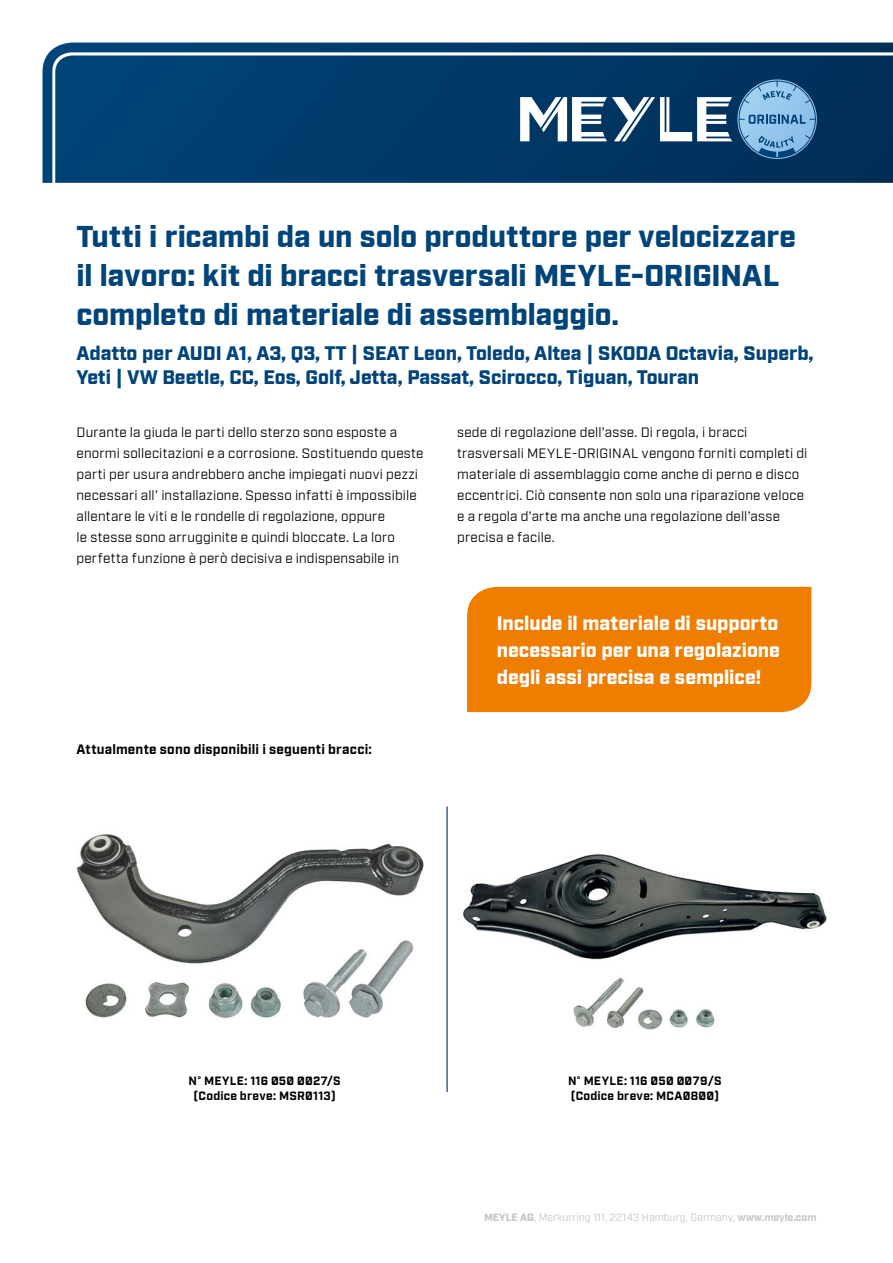
<style>
.page{position:relative;width:893px;height:1263px;background:#fff}
.page>*{position:absolute;margin:0;border:0;box-sizing:border-box;transform-origin:0 0}
.t1{font:900 30px/39px "Industry Meyle";color:#004479}
.t2{font:900 19.5px/24px "Industry Meyle";color:#004479}
.t3{font:900 19.5px/27px "Industry Meyle";color:#fff;text-align:justify}
.t4{font:13.5px/21px "Industry Meyle";letter-spacing:.015em;color:#000}
.t5{font:700 13.5px "Industry Meyle";letter-spacing:.01em;color:#000}
.t6{font:700 12px/15px "Industry Meyle";letter-spacing:.02em;color:#000;text-align:center}
.t7{font:10.5px "Industry Meyle";color:#c6c6c6}
.s1{font-weight:900}
.s2{font-weight:700}
</style>
<div class="page">
<img style="left:76px;top:834px;width:348px;height:185px">
<img style="left:462px;top:854px;width:365px;height:176px">
<hr style="left:446px;top:806px;width:2px;height:286px;background:#004479">
<div style="left:467px;top:587px;width:344px;height:125px;background:#ef7d00"></div>
<svg style="left:43px;top:43px;width:850px;height:140px;background:#09416e"></svg>
<svg style="left:738px;top:81px;width:78px;height:77px;background:#6397c0"></svg>
<svg style="left:520px;top:97px;width:212px;height:44px"></svg>
<h1 class="t1" style="left:77px;top:219px;width:721px">Tutti i ricambi da un solo produttore per velocizzare il lavoro: kit di bracci trasversali MEYLE-ORIGINAL completo di materiale di assemblaggio.</h1>
<h2 class="t2" style="left:77px;top:342px;width:738px">Adatto per AUDI A1, A3, Q3, TT | SEAT Leon, Toledo, Altea | SKODA Octavia, Superb,<br>Yeti | VW Beetle, CC, Eos, Golf, Jetta, Passat, Scirocco, Tiguan, Touran</h2>
<p class="t4" style="left:77px;top:422px;width:349px">Durante la giuda le parti dello sterzo sono esposte a enormi sollecitazioni e a corrosione. Sostituendo queste parti per usura andrebbero anche impiegati nuovi pezzi necessari all’ installazione. Spesso infatti è impossibile allentare le viti e le rondelle di regolazione, oppure<br>le stesse sono arrugginite e quindi bloccate. La loro perfetta funzione è però decisiva e indispensabile in</p>
<p class="t4" style="left:457px;top:422px;width:352px">sede di regolazione dell’asse. Di regola, i bracci trasversali MEYLE-ORIGINAL vengono forniti completi di materiale di assemblaggio come anche di perno e disco eccentrici. Ciò consente non solo una riparazione veloce e a regola d’arte ma anche una regolazione dell’asse precisa e facile.</p>
<p class="t5" style="left:77px;top:741px;width:297px">Attualmente sono disponibili i seguenti bracci:</p>
<h2 class="t3" style="left:497px;top:610px;width:285px">Include il materiale di supporto necessario per una regolazione degli assi precisa e semplice!</h2>
<p class="t6" style="left:189px;top:1074px;width:154px">N° MEYLE: 116 050 0027/S (Codice breve: MSR0113)</p>
<p class="t6" style="left:568px;top:1074px;width:155px;text-align:left">N° MEYLE: 116 050 0079/S (Codice breve: MCA0800)</p>
<p class="t7" style="left:484px;top:1211px;width:334px"><span class="s1">MEYLE AG</span>, Merkurring 111, 22143 Hamburg, Germany, <span class="s2">www.meyle.com</span></p>
</div>
